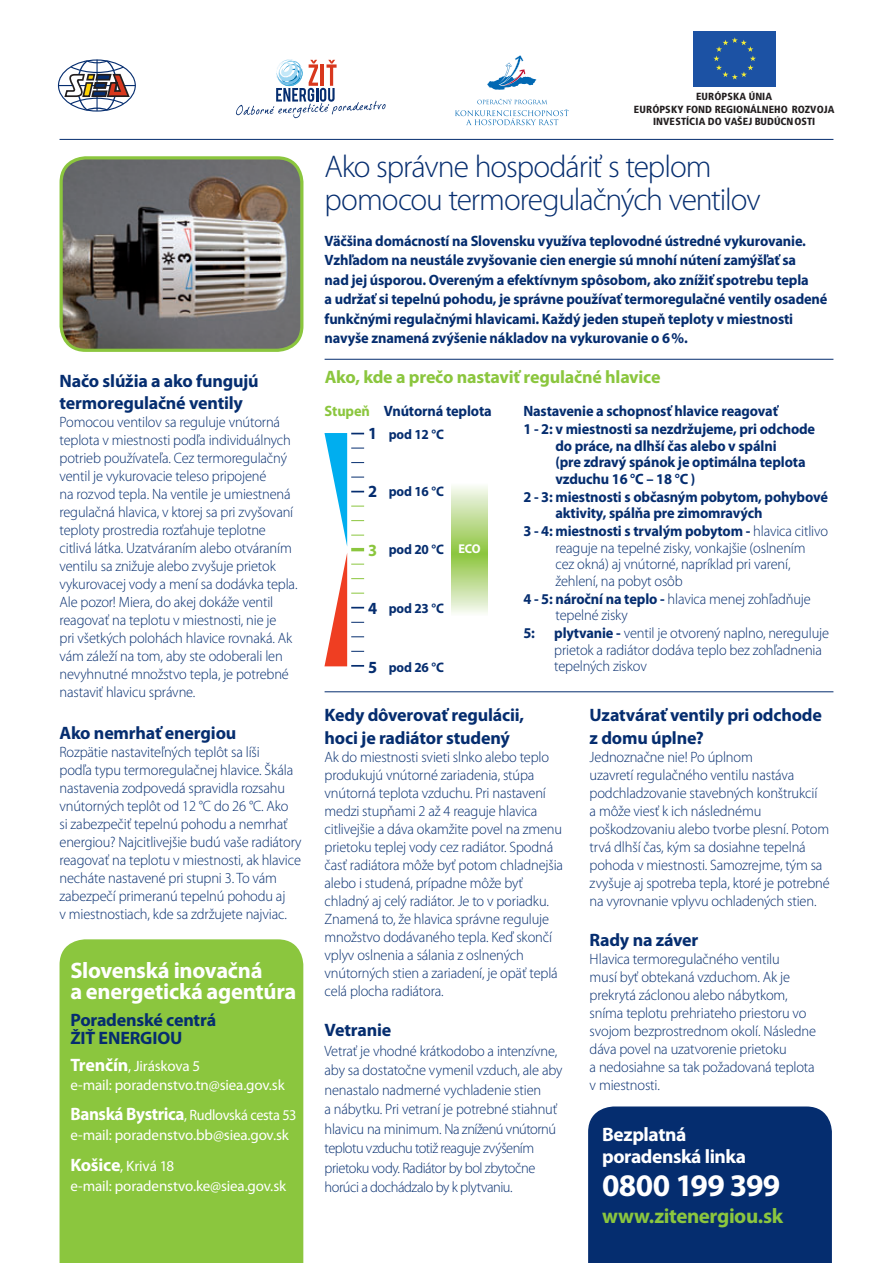
<style>
.page{position:relative;width:893px;height:1263px;background:#fff}
.page>*{position:absolute;margin:0;border:0;box-sizing:border-box;transform-origin:0 0}
.t1{font:300 31.5px/33px "Myriad Pro";letter-spacing:-.035em;color:#052d6f}
.t2{font:700 31.5px "Myriad Pro";letter-spacing:-.02em;color:#fff}
.t3{font:700 22.5px/21px "Myriad Pro";letter-spacing:-.01em;color:#fff}
.t4{font:700 21px "Myriad Pro";letter-spacing:-.02em;color:#8bc63e}
.t5{font:700 19.5px/22.5px "Myriad Pro";letter-spacing:-.02em;color:#fff}
.t6{font:700 18px/22.5px "Myriad Pro";letter-spacing:-.01em;color:#052d6f}
.t7{font:700 18px "Myriad Pro";letter-spacing:-.01em;color:#8bc63e}
.t8{font:700 17.1px "Myriad Pro";color:#052d6f;scale:.96 1}
.t9{font:700 17.1px "Myriad Pro";color:#8bc63e;scale:.96 1}
.t10{font:300 15px/18px "Myriad Pro";letter-spacing:-.01em;color:#052d6f;scale:.96 1}
.t11{font:700 15px/19.5px "Myriad Pro";letter-spacing:-.01em;color:#052d6f;scale:.96 1}
.t12{font:15px/19.5px "Myriad Pro";letter-spacing:-.01em;color:#fff}
.t13{font:15px/19.5px "Myriad Pro";letter-spacing:-.01em;color:#fff;scale:.95 1}
.t14{font:700 13.8px "Myriad Pro";letter-spacing:-.01em;color:#052d6f;scale:.96 1}
.t15{font:700 12.75px "Myriad Pro";color:#fff;scale:.96 1}
.t16{font:900 condensed 10.35px/12.5px "Frutiger CE";color:#231f20;text-align:center}
.s1{font-weight:700;font-size:18px}
.s2{font-weight:700}
.s3{color:#8bc63e}
</style>
<div class="page">
<svg style="left:452px;top:486px;width:35px;height:127px;background:#c0de96"></svg>
<img style="left:61px;top:158px;width:241px;height:192px;border-radius:25px">
<div style="left:60px;top:156px;width:243px;height:196px;border:3px solid #8bc63e;border-radius:25px"></div>
<svg style="left:455px;top:99px;width:114px;height:26px"></svg>
<svg style="left:487px;top:55px;width:49px;height:35px"></svg>
<svg style="left:59px;top:60px;width:76px;height:51px"></svg>
<hr style="left:58px;top:85px;width:77px;height:1px;background:#052d6f">
<svg style="left:63px;top:59px;width:68px;height:53px"></svg>
<div style="left:694px;top:31px;width:82px;height:55px;background:#1c52a4"></div>
<svg style="left:713px;top:37px;width:43px;height:43px"></svg>
<svg style="left:236px;top:59px;width:150px;height:59px"></svg>
<div style="left:588px;top:1106px;width:244px;height:157px;background:#052d6f"></div>
<div style="left:60px;top:939px;width:243px;height:324px;background:#8bc63e"></div>
<svg style="left:324px;top:433px;width:40px;height:234px"></svg>
<hr style="left:325px;top:691px;width:508px;height:1px;background:#052d6f">
<hr style="left:325px;top:359px;width:508px;height:1px;background:#052d6f">
<hr style="left:60px;top:139px;width:773px;height:1px;background:#052d6f">
<p class="t6" style="left:60px;top:371px;width:201px">Načo slúžia a ako fungujú termoregulačné ventily</p>
<p class="t10" style="left:60px;top:414px;width:249px">Pomocou ventilov sa reguluje vnútorná teplota v miestnosti podľa individuálnych potrieb používateľa. Cez termoregulačný ventil je vykurovacie teleso pripojené<br>na rozvod tepla. Na ventile je umiestnená regulačná hlavica, v ktorej sa pri zvyšovaní teploty prostredia rozťahuje teplotne citlivá látka. Uzatváraním alebo otváraním ventilu sa znižuje alebo zvyšuje prietok vykurovacej vody a mení sa dodávka tepla.<br>Ale pozor! Miera, do akej dokáže ventil reagovať na teplotu v miestnosti, nie je<br>pri všetkých polohách hlavice rovnaká. Ak vám záleží na tom, aby ste odoberali len nevyhnutné množstvo tepla, je potrebné nastaviť hlavicu správne.</p>
<p class="t6" style="left:60px;top:723px;width:178px">Ako nemrhať energiou</p>
<p class="t10" style="left:60px;top:744px;width:254px">Rozpätie nastaviteľných teplôt sa líši<br>podľa typu termoregulačnej hlavice. Škála nastavenia zodpovedá spravidla rozsahu vnútorných teplôt od 12 °C do 26 °C. Ako<br>si zabezpečiť tepelnú pohodu a nemrhať energiou? Najcitlivejšie budú vaše radiátory reagovať na teplotu v miestnosti, ak hlavice necháte nastavené pri stupni 3. To vám zabezpečí primeranú tepelnú pohodu aj<br>v miestnostiach, kde sa zdržujete najviac.</p>
<h2 class="t3" style="left:70px;top:961px;width:228px">Slovenská inovačná<br>a energetická agentúra</h2>
<p class="t6" style="left:70px;top:1012px;width:147px;line-height:18px">Poradenské centrá<br>ŽIŤ ENERGIOU</p>
<p class="t12" style="left:70px;top:1057px;width:216px"><span class="s1">Trenčín</span>, Jiráskova 5<br>e-mail: poradenstvo.tn@siea.gov.sk</p>
<p class="t13" style="left:70px;top:1106px;width:239px"><span class="s1">Banská Bystrica</span>, Rudlovská cesta 53 e-mail: poradenstvo.bb@siea.gov.sk</p>
<p class="t12" style="left:70px;top:1157px;width:217px"><span class="s1">Košice</span>, Krivá 18<br>e-mail: poradenstvo.ke@siea.gov.sk</p>
<p class="t16" style="left:634px;top:91px;width:202px">EURÓPSKA ÚNIA<br>EURÓPSKY FOND REGIONÁLNEHO ROZVOJA<br>INVESTÍCIA DO VAŠEJ BUDÚCNOSTI</p>
<h1 class="t1" style="left:325px;top:152px;width:437px">Ako správne hospodáriť s teplom pomocou termoregulačných ventilov</h1>
<p class="t11" style="left:325px;top:232px;width:525px">Väčšina domácností na Slovensku využíva teplovodné ústredné vykurovanie.<br>Vzhľadom na neustále zvyšovanie cien energie sú mnohí nútení zamýšľať sa<br>nad jej úsporou. Overeným a efektívnym spôsobom, ako znížiť spotrebu tepla<br>a udržať si tepelnú pohodu, je správne používať termoregulačné ventily osadené funkčnými regulačnými hlavicami. Každý jeden stupeň teploty v miestnosti navyše znamená zvýšenie nákladov na vykurovanie o 6 %.</p>
<p class="t7" style="left:325px;top:370px;width:338px">Ako, kde a prečo nastaviť regulačné hlavice</p>
<p class="t11" style="left:523px;top:403px;width:305px;line-height:18px">Nastavenie a schopnosť hlavice reagovať<br>1 - 2: v miestnosti sa nezdržujeme, pri odchode</p>
<p class="t11" style="left:555px;top:439px;width:262px;line-height:16.5px">do práce, na dlhší čas alebo v spálni (pre zdravý spánok je optimálna teplota vzduchu 16 °C – 18 °C )</p>
<p class="t11" style="left:555px;top:490px;width:285px;line-height:16.5px;text-indent:-32px">2 - 3: miestnosti s občasným pobytom, pohybové aktivity, spálňa pre zimomravých</p>
<p class="t10" style="left:555px;top:524px;width:285px;line-height:16.5px;text-indent:-32px"><span class="s2">3 - 4: miestnosti s trvalým pobytom -</span> hlavica citlivo reaguje na tepelné zisky, vonkajšie (oslnením cez okná) aj vnútorné, napríklad pri varení, žehlení, na pobyt osôb</p>
<p class="t10" style="left:555px;top:592px;width:268px;line-height:16.5px;text-indent:-32px"><span class="s2">4 - 5: nároční na teplo -</span> hlavica menej zohľadňuje tepelné zisky</p>
<p class="t11" style="left:523px;top:625px;width:14px">5:</p>
<p class="t10" style="left:554px;top:626px;width:288px;line-height:16.5px"><span class="s2">plytvanie -</span> ventil je otvorený naplno, nereguluje prietok a radiátor dodáva teplo bez zohľadnenia tepelných ziskov</p>
<p class="t11" style="left:325px;top:403px;width:176px"><span class="s3">Stupeň</span> Vnútorná teplota</p>
<p class="t8" style="left:368px;top:427px;width:11px">1</p>
<p class="t14" style="left:389px;top:429px;width:59px">pod 12 °C</p>
<p class="t8" style="left:368px;top:485px;width:11px">2</p>
<p class="t14" style="left:389px;top:486px;width:59px">pod 16 °C</p>
<p class="t14" style="left:389px;top:544px;width:59px">pod 20 °C</p>
<p class="t15" style="left:458px;top:544px;width:24px">ECO</p>
<p class="t9" style="left:368px;top:544px;width:11px">3</p>
<p class="t8" style="left:368px;top:602px;width:11px">4</p>
<p class="t14" style="left:389px;top:603px;width:59px">pod 23 °C</p>
<p class="t8" style="left:368px;top:661px;width:11px">5</p>
<p class="t14" style="left:389px;top:662px;width:59px">pod 26 °C</p>
<p class="t6" style="left:325px;top:705px;width:201px">Kedy dôverovať regulácii, hoci je radiátor studený</p>
<p class="t10" style="left:325px;top:749px;width:250px">Ak do miestnosti svieti slnko alebo teplo produkujú vnútorné zariadenia, stúpa vnútorná teplota vzduchu. Pri nastavení medzi stupňami 2 až 4 reaguje hlavica citlivejšie a dáva okamžite povel na zmenu prietoku teplej vody cez radiátor. Spodná časť radiátora môže byť potom chladnejšia alebo i studená, prípadne môže byť chladný aj celý radiátor. Je to v poriadku.<br>Znamená to, že hlavica správne reguluje množstvo dodávaného tepla. Keď skončí vplyv oslnenia a sálania z oslnených vnútorných stien a zariadení, je opäť teplá celá plocha radiátora.</p>
<p class="t6" style="left:325px;top:1020px;width:68px">Vetranie</p>
<p class="t10" style="left:325px;top:1042px;width:249px;line-height:19.5px">Vetrať je vhodné krátkodobo a intenzívne, aby sa dostatočne vymenil vzduch, ale aby nenastalo nadmerné vychladenie stien<br>a nábytku. Pri vetraní je potrebné stiahnuť hlavicu na minimum. Na zníženú vnútornú teplotu vzduchu totiž reaguje zvýšením prietoku vody. Radiátor by bol zbytočne horúci a dochádzalo by k plytvaniu.</p>
<p class="t6" style="left:590px;top:705px;width:234px">Uzatvárať ventily pri odchode z domu úplne?</p>
<p class="t10" style="left:590px;top:749px;width:252px">Jednoznačne nie! Po úplnom<br>uzavretí regulačného ventilu nastáva podchladzovanie stavebných konštrukcií<br>a môže viesť k ich následnému poškodzovaniu alebo tvorbe plesní. Potom trvá dlhší čas, kým sa dosiahne tepelná pohoda v miestnosti. Samozrejme, tým sa zvyšuje aj spotreba tepla, ktoré je potrebné na vyrovnanie vplyvu ochladených stien.</p>
<p class="t6" style="left:590px;top:930px;width:110px">Rady na záver</p>
<p class="t10" style="left:590px;top:951px;width:237px">Hlavica termoregulačného ventilu<br>musí byť obtekaná vzduchom. Ak je prekrytá záclonou alebo nábytkom, sníma teplotu prehriateho priestoru vo svojom bezprostrednom okolí. Následne dáva povel na uzatvorenie prietoku<br>a nedosiahne sa tak požadovaná teplota v miestnosti.</p>
<h3 class="t5" style="left:602px;top:1124px;width:145px">Bezplatná poradenská linka</h3>
<h1 class="t2" style="left:602px;top:1173px;width:180px">0800 199 399</h1>
<h3 class="t4" style="left:602px;top:1208px;width:183px">www.zitenergiou.sk</h3>
</div>
